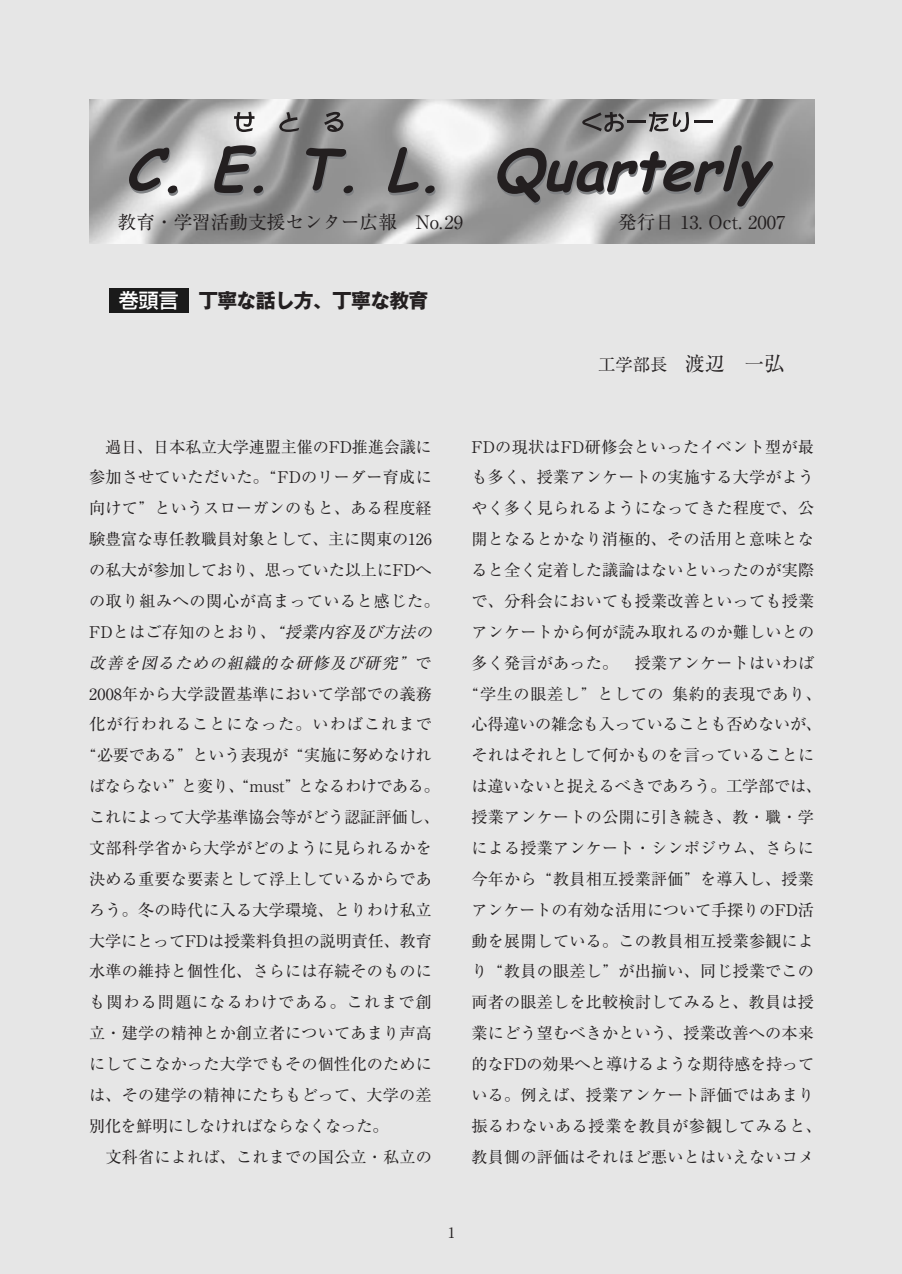
<style>
.page{position:relative;width:902px;height:1274px;background:#fff}
.page>*{position:absolute;margin:0;border:0;box-sizing:border-box;transform-origin:0 0}
.t1{font:700 19.78px "Gothic MB101";letter-spacing:-.04em;color:#231f20}
.t2{font:18.55px "Ryumin";color:#231f20}
.t3{font:17.32px "Ryumin";color:#231f20}
.t4{font:16.1px/30.8px "Ryumin";letter-spacing:.01em;color:#231f20;text-align:center}
.t5{font:16.1px "Ryumin";letter-spacing:-.01em;color:#231f20}
.t6{font:16.1px "Ryumin";letter-spacing:-.015em;color:#231f20}
.t7{font:16.1px "Ryumin";letter-spacing:-.025em;color:#231f20}
.t8{font:16.1px "Ryumin";letter-spacing:.065em;color:#231f20}
.t9{font:16.1px "Ryumin";letter-spacing:.035em;color:#231f20}
.t10{font:italic 16.1px "Ryumin";letter-spacing:.065em;color:#231f20}
.t11{font:14.88px "Ryumin";color:#231f20}
.s1{font-family:"Shin Go";font-weight:500;color:#fff}
.s2{font-size:19.78px}
.s3{font-style:italic}
.s4{font-style:normal}
</style>
<div class="page">
<div style="left:0;top:0;width:901px;height:1274px;background:#e6e6e6"></div>
<img style="left:89px;top:99px;width:724px;height:144px">
<svg style="left:128px;top:148px;width:50px;height:48px"></svg>
<svg style="left:214px;top:145px;width:50px;height:51px"></svg>
<svg style="left:305px;top:148px;width:49px;height:48px"></svg>
<svg style="left:387px;top:147px;width:32px;height:48px"></svg>
<svg style="left:425px;top:186px;width:10px;height:10px"></svg>
<svg style="left:496px;top:145px;width:277px;height:64px"></svg>
<svg style="left:234px;top:112px;width:20px;height:20px"></svg>
<svg style="left:279px;top:112px;width:20px;height:20px"></svg>
<svg style="left:324px;top:112px;width:19px;height:20px"></svg>
<svg style="left:582px;top:112px;width:130px;height:20px"></svg>
<div style="left:109px;top:288px;width:79px;height:25px;background:#1a1a1a"></div>
<p class="t2" style="left:118px;top:216px;width:346px">教育・学習活動支援センター広報　No.29</p>
<p class="t2" style="left:618px;top:216px;width:169px">発行日 13. Oct. 2007</p>
<p class="t1" style="left:119px;top:293px;width:311px"><span class="s1">巻頭言</span> 丁寧な話し方、丁寧な教育</p>
<p class="t3" style="left:598px;top:359px;width:188px">工学部長　<span class="s2">渡辺　一弘</span></p>
<p class="t5" style="left:105px;top:441px;width:328px">過日、日本私立大学連盟主催のFD推進会議に</p>
<p class="t4" style="left:89px;top:464px;width:344px">参加させていただいた。“FDのリーダー育成に</p>
<p class="t4" style="left:89px;top:495px;width:344px">向けて”というスローガンのもと、ある程度経</p>
<p class="t5" style="left:89px;top:534px;width:344px">験豊富な専任教職員対象として、主に関東の126</p>
<p class="t5" style="left:89px;top:564px;width:344px">の私大が参加しており、思っていた以上にFDへ</p>
<p class="t9" style="left:89px;top:595px;width:352px">の取り組みへの関心が高まっていると感じた。</p>
<p class="t4" style="left:89px;top:619px;width:347px">FDとはご存知のとおり、<span class="s3">“授業内容及び方法の</span></p>
<p class="t10" style="left:89px;top:657px;width:344px">改善を図るための組織的な研修及び研究”<span class="s4">で</span></p>
<p class="t4" style="left:89px;top:680px;width:344px">2008年から大学設置基準において学部での義務</p>
<p class="t8" style="left:89px;top:719px;width:344px">化が行われることになった。いわばこれまで</p>
<p class="t6" style="left:81px;top:750px;width:352px">“必要である”という表現が“実施に努めなけれ</p>
<p class="t7" style="left:89px;top:781px;width:352px">ばならない”と変り、“must”となるわけである。</p>
<p class="t6" style="left:89px;top:811px;width:352px">これによって大学基準協会等がどう認証評価し、</p>
<p class="t4" style="left:89px;top:835px;width:344px">文部科学省から大学がどのように見られるかを</p>
<p class="t4" style="left:89px;top:866px;width:344px">決める重要な要素として浮上しているからであ</p>
<p class="t4" style="left:89px;top:896px;width:344px">ろう。冬の時代に入る大学環境、とりわけ私立</p>
<p class="t5" style="left:89px;top:935px;width:344px">大学にとってFDは授業料負担の説明責任、教育</p>
<p class="t4" style="left:89px;top:958px;width:344px">水準の維持と個性化、さらには存続そのものに</p>
<p class="t8" style="left:89px;top:997px;width:344px">も関わる問題になるわけである。これまで創</p>
<p class="t4" style="left:89px;top:1020px;width:344px">立・建学の精神とか創立者についてあまり声高</p>
<p class="t4" style="left:89px;top:1051px;width:344px">にしてこなかった大学でもその個性化のために</p>
<p class="t4" style="left:89px;top:1082px;width:344px">は、その建学の精神にたちもどって、大学の差</p>
<p class="t7" style="left:89px;top:1120px;width:301px">別化を鮮明にしなければならなくなった。</p>
<p class="t4" style="left:105px;top:1143px;width:328px">文科省によれば、これまでの国公立・私立の</p>
<p class="t4" style="left:463px;top:433px;width:360px">FDの現状はFD研修会といったイベント型が最も多く、授業アンケートの実施する大学がようやく多く見られるようになってきた程度で、公開となるとかなり消極的、その活用と意味となると全く定着した議論はないといったのが実際で、分科会においても授業改善といっても授業アンケートから何が読み取れるのか難しいとの多く発言があった。 授業アンケートはいわば“学生の眼差し”としての集約的表現であり、心得違いの雑念も入っていることも否めないが、それはそれとして何かものを言っていることには違いないと捉えるべきであろう。工学部では、授業アンケートの公開に引き続き、教・職・学による授業アンケート・シンポジウム、さらに今年から“教員相互授業評価”を導入し、授業アンケートの有効な活用について手探りのFD活動を展開している。この教員相互授業参観により“教員の眼差し”が出揃い、同じ授業でこの両者の眼差しを比較検討してみると、教員は授業にどう望むべきかという、授業改善への本来的なFDの効果へと導けるような期待感を持っている。例えば、授業アンケート評価ではあまり振るわないある授業を教員が参観してみると、教員側の評価はそれほど悪いとはいえないコメ</p>
<p class="t11" style="left:448px;top:1227px;width:9px">1</p>
</div>
